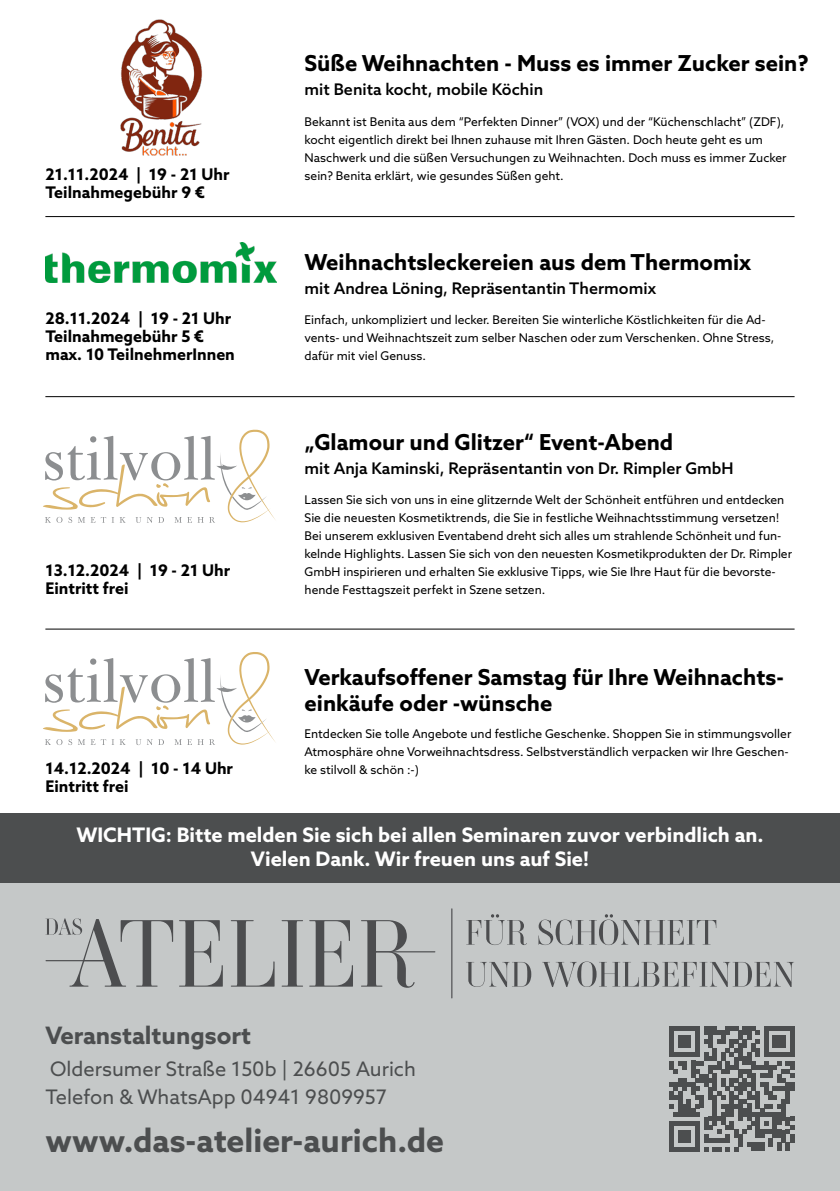
<style>
.page{position:relative;width:840px;height:1191px;background:#fff}
.page>*{position:absolute;margin:0;border:0;box-sizing:border-box;transform-origin:0 0}
.t1{font:700 32px "Azo Sans";color:#4c4e4f}
.t2{font:700 24px "Azo Sans";color:#4c4e4f}
.t3{font:700 22px/26.4px "Azo Sans";color:#000}
.t4{font:700 20px/24px "Azo Sans";color:#fff;text-align:center}
.t5{font:20px/28px "Azo Sans";color:#4c4e4f}
.t6{font:700 16px/18px "Azo Sans";color:#000}
.t7{font:500 16px "Azo Sans";color:#000}
.t8{font:12px/18px "Azo Sans";color:#000}
</style>
<div class="page">
<div style="left:0;top:874px;width:839px;height:317px;background:#c5c8c8"></div>
<div style="left:0;top:813px;width:839px;height:69px;background:#4c4e4f"></div>
<hr style="left:45px;top:216px;width:749px;height:1px;background:#000">
<hr style="left:45px;top:396px;width:749px;height:1px;background:#000">
<hr style="left:45px;top:628px;width:749px;height:1px;background:#000">
<img style="left:45px;top:243px;width:231px;height:40px">
<svg style="left:43px;top:430px;width:232px;height:93px"></svg>
<svg style="left:43px;top:652px;width:232px;height:93px"></svg>
<svg style="left:466px;top:914px;width:60px;height:31px"></svg>
<svg style="left:538px;top:914px;width:178px;height:31px"></svg>
<svg style="left:466px;top:962px;width:65px;height:25px"></svg>
<svg style="left:542px;top:961px;width:251px;height:26px"></svg>
<hr style="left:451px;top:908px;width:1px;height:90px;background:#4c4d4f">
<svg style="left:179px;top:920px;width:44px;height:66px"></svg>
<svg style="left:231px;top:920px;width:43px;height:66px"></svg>
<svg style="left:281px;top:920px;width:22px;height:66px"></svg>
<svg style="left:309px;top:920px;width:44px;height:66px"></svg>
<svg style="left:361px;top:920px;width:53px;height:67px"></svg>
<svg style="left:45px;top:918px;width:128px;height:68px"></svg>
<hr style="left:46px;top:960px;width:60px;height:1px;background:#4c4d4f">
<hr style="left:374px;top:951px;width:61px;height:1px;background:#4c4d4f">
<svg style="left:669px;top:1026px;width:124px;height:125px"></svg>
<img style="left:120px;top:19px;width:82px;height:137px">
<h3 class="t6" style="left:45px;top:165px;width:185px">21.11.2024 | 19 - 21 Uhr<br>Teilnahmegebühr 9 €</h3>
<h3 class="t6" style="left:45px;top:309px;width:191px">28.11.2024 | 19 - 21 Uhr<br>Teilnahmegebühr 5 € max. 10 TeilnehmerInnen</h3>
<h3 class="t6" style="left:45px;top:561px;width:186px">13.12.2024 | 19 - 21 Uhr<br>Eintritt frei</h3>
<h3 class="t6" style="left:45px;top:759px;width:189px">14.12.2024 | 10 - 14 Uhr<br>Eintritt frei</h3>
<h3 class="t3" style="left:304px;top:50px;width:505px">Süße Weihnachten - Muss es immer Zucker sein?</h3>
<h3 class="t7" style="left:304px;top:79px;width:240px">mit Benita kocht, mobile Köchin</h3>
<p class="t8" style="left:304px;top:113px;width:483px">Bekannt ist Benita aus dem “Perfekten Dinner” (VOX) und der “Küchenschlacht” (ZDF), kocht eigentlich direkt bei Ihnen zuhause mit Ihren Gästen. Doch heute geht es um Naschwerk und die süßen Versuchungen zu Weihnachten. Doch muss es immer Zucker sein? Benita erklärt, wie gesundes Süßen geht.</p>
<h3 class="t3" style="left:304px;top:248px;width:448px">Weihnachtsleckereien aus dem Thermomix</h3>
<h3 class="t7" style="left:304px;top:277px;width:353px">mit Andrea Löning, Repräsentantin Thermomix</h3>
<p class="t8" style="left:304px;top:311px;width:471px">Einfach, unkompliziert und lecker. Bereiten Sie winterliche Köstlichkeiten für die Ad&shy;vents- und Weihnachtszeit zum selber Naschen oder zum Verschenken. Ohne Stress, dafür mit viel Genuss.</p>
<h3 class="t3" style="left:304px;top:429px;width:370px">„Glamour und Glitzer“ Event-Abend</h3>
<h3 class="t7" style="left:304px;top:458px;width:430px">mit Anja Kaminski, Repräsentantin von Dr. Rimpler GmbH</h3>
<p class="t8" style="left:304px;top:491px;width:489px">Lassen Sie sich von uns in eine glitzernde Welt der Schönheit entführen und entdecken Sie die neuesten Kosmetiktrends, die Sie in festliche Weihnachtsstimmung versetzen!<br>Bei unserem exklusiven Eventabend dreht sich alles um strahlende Schönheit und fun&shy;kelnde Highlights. Lassen Sie sich von den neuesten Kosmetikprodukten der Dr. Rimpler GmbH inspirieren und erhalten Sie exklusive Tipps, wie Sie Ihre Haut für die bevorste&shy;hende Festtagszeit perfekt in Szene setzen.</p>
<h3 class="t3" style="left:304px;top:663px;width:480px">Verkaufsoffener Samstag für Ihre Weihnachts&shy;einkäufe oder -wünsche</h3>
<p class="t8" style="left:304px;top:725px;width:488px">Entdecken Sie tolle Angebote und festliche Geschenke. Shoppen Sie in stimmungsvoller<br>Atmosphäre ohne Vorweihnachtsdress. Selbstverständlich verpacken wir Ihre Geschen&shy;ke stilvoll &amp; schön :-)</p>
<h3 class="t4" style="left:76px;top:822px;width:688px">WICHTIG: Bitte melden Sie sich bei allen Seminaren zuvor verbindlich an.<br>Vielen Dank. Wir freuen uns auf Sie!</h3>
<h2 class="t2" style="left:45px;top:1019px;width:207px">Veranstaltungsort</h2>
<h3 class="t5" style="left:45px;top:1054px;width:372px">Oldersumer Straße 150b | 26605 Aurich<br>Telefon &amp; WhatsApp 04941 9809957</h3>
<h1 class="t1" style="left:45px;top:1118px;width:400px">www.das-atelier-aurich.de</h1>
</div>
